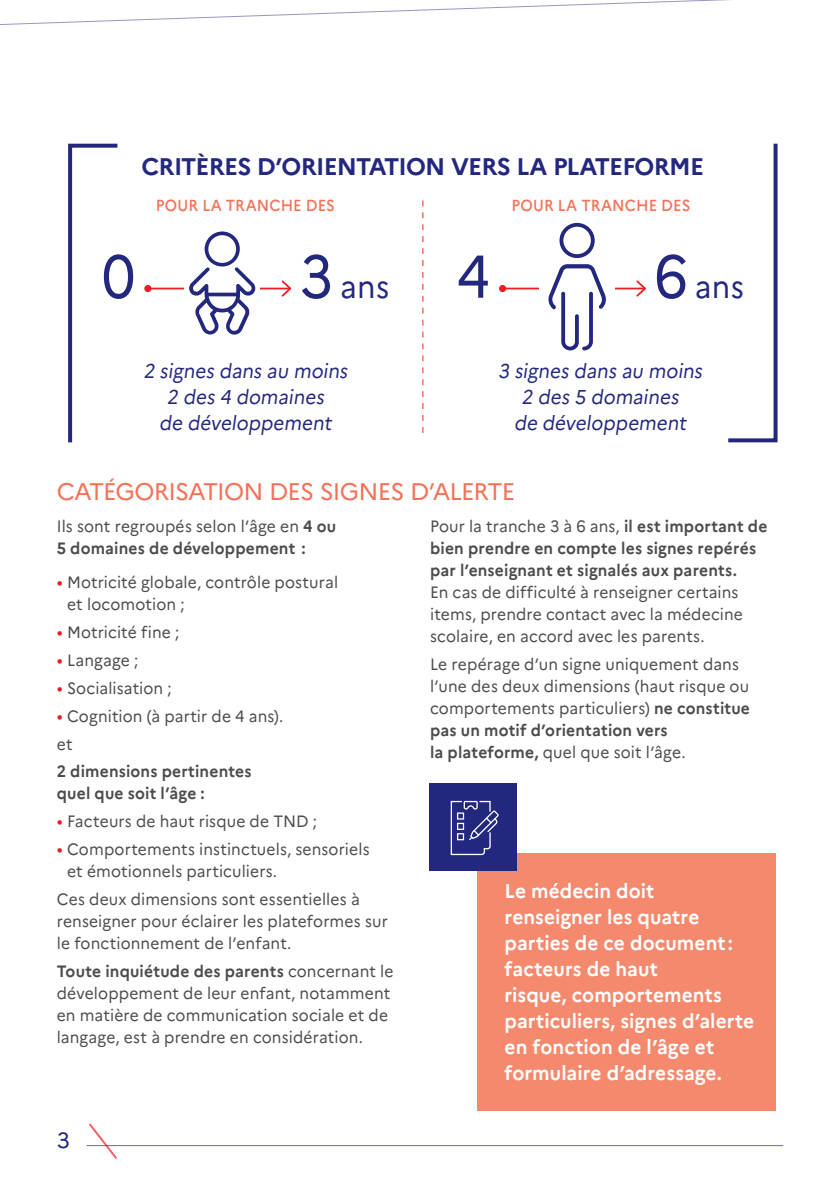
<style>
.page{position:relative;width:840px;height:1191px;background:#fff}
.page>*{position:absolute;margin:0;border:0;box-sizing:border-box;transform-origin:0 0}
.t1{font:60.2px "Marianne";color:#23287e;scale:.93 1}
.t2{font:32px "Marianne";letter-spacing:.01em;color:#23287e;scale:.93 1}
.t3{font:700 24px "Marianne";letter-spacing:-.035em;color:#23287e}
.t4{font:24px "Marianne";letter-spacing:-.04em;color:#f37258}
.t5{font:22px "Marianne";color:#23287e}
.t6{font:700 20px/26px "Marianne";letter-spacing:.005em;color:#fff;scale:.95 1}
.t7{font:20px/26px "Marianne";color:#23287e;text-align:center;scale:.93 1}
.t8{font:16.4px/22px "Marianne";letter-spacing:.01em;color:#4b4c4d;scale:.95 1}
.t9{font:700 16.4px/22px "Marianne";letter-spacing:.015em;color:#4b4c4d;scale:.95 1}
.t10{font:500 16px "Marianne";letter-spacing:.01em;color:#f37258;scale:.93 1}
.s1{font-size:60.2px}
.s2{font-weight:700}
.s3{font-size:18px;color:#ee1d23}
.s4{font-weight:400}
</style>
<div class="page">
<hr style="left:86px;top:1145px;width:696px;height:1px;background:#23287e">
<svg style="left:87px;top:1123px;width:32px;height:36px"></svg>
<div style="left:476px;top:853px;width:299px;height:257px;background:#f4896e"></div>
<div style="left:429px;top:783px;width:87px;height:87px;background:#23287e"></div>
<svg style="left:450px;top:801px;width:48px;height:54px"></svg>
<svg style="left:422px;top:200px;width:1px;height:233px"></svg>
<hr style="left:148px;top:288px;width:142px;height:1px;background:#ee1d23">
<div style="left:144px;top:285px;width:7px;height:7px;background:#ee1d23;border-radius:50%"></div>
<svg style="left:280px;top:280px;width:12px;height:17px"></svg>
<div style="left:185px;top:274px;width:75px;height:24px;background:#fff"></div>
<svg style="left:189px;top:231px;width:66px;height:103px"></svg>
<hr style="left:502px;top:288px;width:142px;height:1px;background:#ee1d23">
<div style="left:498px;top:285px;width:8px;height:7px;background:#ee1d23;border-radius:50%"></div>
<svg style="left:634px;top:280px;width:12px;height:17px"></svg>
<div style="left:539px;top:274px;width:75px;height:24px;background:#fff"></div>
<svg style="left:559px;top:223px;width:35px;height:35px"></svg>
<svg style="left:548px;top:264px;width:58px;height:86px"></svg>
<svg style="left:0;top:0;width:730px;height:25px"></svg>
<svg style="left:68px;top:143px;width:50px;height:300px"></svg>
<svg style="left:728px;top:143px;width:50px;height:300px"></svg>
<h3 class="t3" style="left:141px;top:152px;width:563px">CRITÈRES D’ORIENTATION VERS LA PLATEFORME</h3>
<p class="t10" style="left:156px;top:195px;width:194px">POUR LA TRANCHE DES</p>
<p class="t10" style="left:511px;top:195px;width:194px">POUR LA TRANCHE DES</p>
<h1 class="t1" style="left:102px;top:239px;width:38px">0</h1>
<h2 class="t2" style="left:299px;top:267px;width:206px"><span class="s1">3</span> ans <span class="s1">4</span></h2>
<h2 class="t2" style="left:654px;top:267px;width:98px"><span class="s1">6</span> ans</h2>
<p class="t7" style="left:143px;top:358px;width:224px">2 signes dans au moins<br>2 des 4 domaines<br>de développement</p>
<p class="t7" style="left:498px;top:357px;width:224px">3 signes dans au moins<br>2 des 5 domaines<br>de développement</p>
<h3 class="t4" style="left:57px;top:477px;width:459px">CATÉGORISATION DES SIGNES D’ALERTE</h3>
<p class="t8" style="left:57px;top:515px;width:295px">Ils sont regroupés selon l’âge en <span class="s2">4 ou<br>5 domaines de développement :</span></p>
<p class="t8" style="left:67px;top:571px;width:287px;text-indent:-10px"><span class="s3">•</span> Motricité globale, contrôle postural et locomotion ;</p>
<p class="t8" style="left:57px;top:621px;width:130px"><span class="s3">•</span> Motricité fine ;</p>
<p class="t8" style="left:57px;top:649px;width:87px"><span class="s3">•</span> Langage ;</p>
<p class="t8" style="left:57px;top:677px;width:122px"><span class="s3">•</span> Socialisation ;</p>
<p class="t8" style="left:57px;top:702px;width:240px;line-height:27.6px"><span class="s3">•</span> Cognition (à partir de 4 ans). et</p>
<p class="t9" style="left:57px;top:760px;width:207px">2 dimensions pertinentes quel que soit l’âge :</p>
<p class="t8" style="left:57px;top:810px;width:275px"><span class="s3">•</span> Facteurs de haut risque de TND ;</p>
<p class="t8" style="left:67px;top:838px;width:320px;text-indent:-10px"><span class="s3">•</span> Comportements instinctuels, sensoriels et émotionnels particuliers.</p>
<p class="t8" style="left:57px;top:888px;width:350px">Ces deux dimensions sont essentielles à renseigner pour éclairer les plateformes sur le fonctionnement de l’enfant.</p>
<p class="t8" style="left:57px;top:959px;width:356px"><span class="s2">Toute inquiétude des parents</span> concernant le développement de leur enfant, notamment en matière de communication sociale et de langage, est à prendre en considération.</p>
<h3 class="t5" style="left:57px;top:1126px;width:15px">3</h3>
<p class="t9" style="left:430px;top:515px;width:356px"><span class="s4">Pour la tranche 3 à 6 ans,</span> il est important de bien prendre en compte les signes repérés par l’enseignant et signalés aux parents.</p>
<p class="t8" style="left:430px;top:581px;width:331px">En cas de difficulté à renseigner certains items, prendre contact avec la médecine scolaire, en accord avec les parents.</p>
<p class="t8" style="left:430px;top:653px;width:338px">Le repérage d’un signe uniquement dans l’une des deux dimensions (haut risque ou comportements particuliers) <span class="s2">ne constitue pas un motif d’orientation vers<br>la plateforme,</span> quel que soit l’âge.</p>
<p class="t6" style="left:504px;top:877px;width:264px">Le médecin doit renseigner les quatre parties de ce document : facteurs de haut<br>risque, comportements particuliers, signes d’alerte en fonction de l’âge et formulaire d’adressage.</p>
</div>
